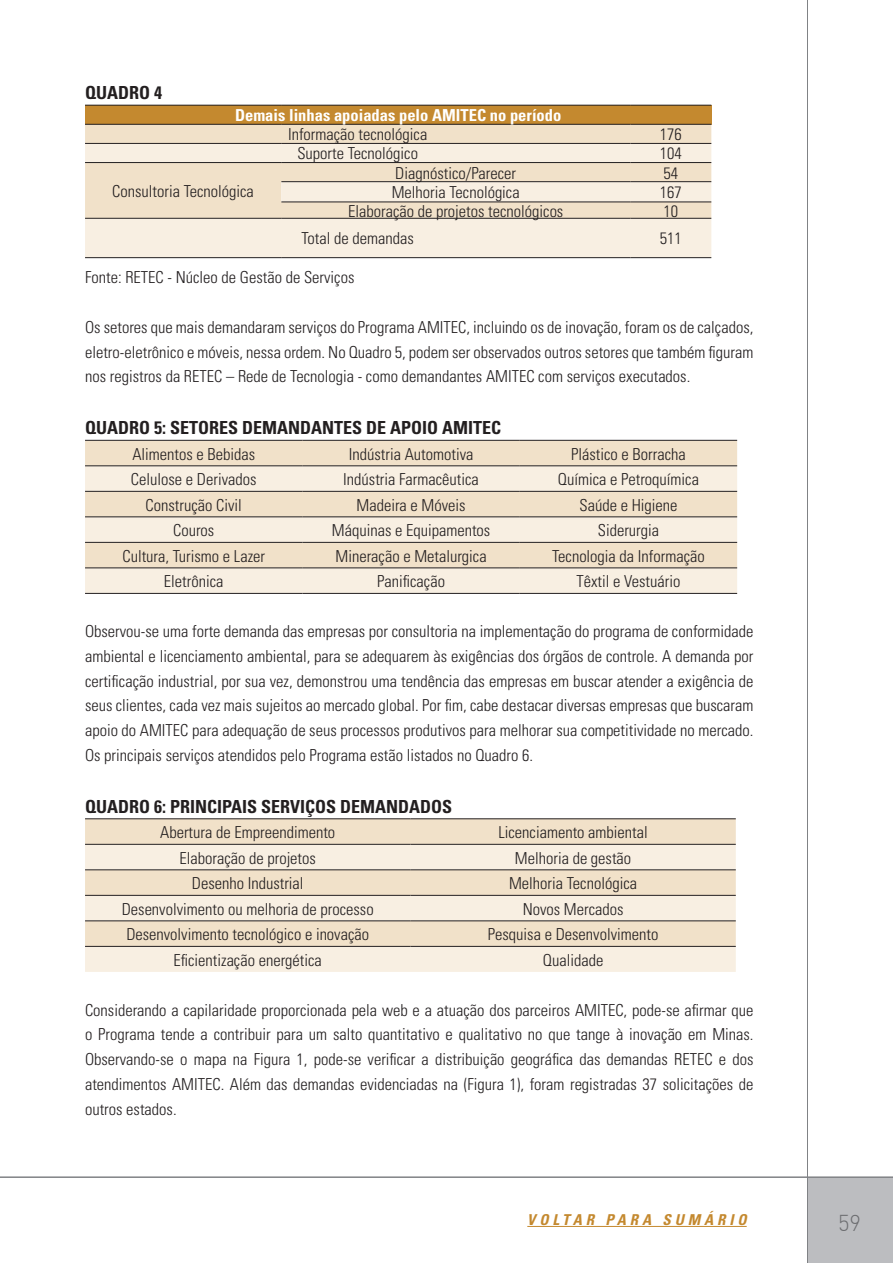
<style>
.page{position:relative;width:893px;height:1263px;background:#fff}
.page>*{position:absolute;margin:0;border:0;box-sizing:border-box;transform-origin:0 0}
.t1{font:22.5px "DIN Light";color:#6c6d70}
.t2{font:700 condensed 18px "Univers";color:#231f20}
.t3{font:300 condensed 16.5px/24.8px "Univers";color:#231f20;text-align:justify}
.t4{font:700 condensed 16.5px "Univers";color:#fff}
.t5{font:italic 700 condensed 15px "Univers";letter-spacing:.26em;color:#c4892f}
</style>
<div class="page">
<div style="left:808px;top:1178px;width:85px;height:85px;background:#bcbdc0"></div>
<hr style="left:807px;top:0;width:1px;height:1263px;background:#808285">
<hr style="left:0;top:1176px;width:893px;height:2px;background:#808285">
<div style="left:85px;top:105px;width:626px;height:19px;background:#c4892f"></div>
<div style="left:85px;top:125px;width:626px;height:18px;background:#f1e1c9"></div>
<svg style="left:85px;top:144px;width:626px;height:113px;fill:#f8efe2"></svg>
<hr style="left:85px;top:105px;width:196px;height:1px;background:#231f20">
<hr style="left:281px;top:105px;width:349px;height:1px;background:#231f20">
<hr style="left:630px;top:105px;width:81px;height:1px;background:#231f20">
<hr style="left:85px;top:124px;width:196px;height:1px;background:#231f20">
<hr style="left:281px;top:124px;width:349px;height:1px;background:#231f20">
<hr style="left:630px;top:124px;width:81px;height:1px;background:#231f20">
<hr style="left:85px;top:143px;width:196px;height:1px;background:#231f20">
<hr style="left:281px;top:143px;width:349px;height:1px;background:#231f20">
<hr style="left:630px;top:143px;width:81px;height:1px;background:#231f20">
<hr style="left:85px;top:162px;width:196px;height:1px;background:#231f20">
<hr style="left:281px;top:162px;width:349px;height:1px;background:#231f20">
<hr style="left:630px;top:162px;width:81px;height:1px;background:#231f20">
<hr style="left:281px;top:181px;width:349px;height:1px;background:#231f20">
<hr style="left:630px;top:181px;width:81px;height:1px;background:#231f20">
<hr style="left:281px;top:202px;width:349px;height:1px;background:#231f20">
<hr style="left:630px;top:202px;width:81px;height:1px;background:#231f20">
<hr style="left:85px;top:218px;width:196px;height:1px;background:#231f20">
<hr style="left:281px;top:218px;width:349px;height:1px;background:#231f20">
<hr style="left:630px;top:218px;width:81px;height:1px;background:#231f20">
<hr style="left:85px;top:257px;width:196px;height:1px;background:#231f20">
<hr style="left:281px;top:257px;width:349px;height:1px;background:#231f20">
<hr style="left:630px;top:257px;width:81px;height:1px;background:#231f20">
<div style="left:85px;top:441px;width:652px;height:25px;background:#f1e1c9"></div>
<svg style="left:85px;top:467px;width:652px;height:126px;fill:#f8efe2"></svg>
<hr style="left:85px;top:440px;width:217px;height:1px;background:#231f20">
<hr style="left:302px;top:440px;width:218px;height:1px;background:#231f20">
<hr style="left:520px;top:440px;width:217px;height:1px;background:#231f20">
<hr style="left:85px;top:466px;width:217px;height:1px;background:#231f20">
<hr style="left:302px;top:466px;width:218px;height:1px;background:#231f20">
<hr style="left:520px;top:466px;width:217px;height:1px;background:#231f20">
<hr style="left:85px;top:491px;width:217px;height:1px;background:#231f20">
<hr style="left:302px;top:491px;width:218px;height:1px;background:#231f20">
<hr style="left:520px;top:491px;width:217px;height:1px;background:#231f20">
<hr style="left:85px;top:517px;width:217px;height:1px;background:#231f20">
<hr style="left:302px;top:517px;width:218px;height:1px;background:#231f20">
<hr style="left:520px;top:517px;width:217px;height:1px;background:#231f20">
<hr style="left:85px;top:542px;width:217px;height:1px;background:#231f20">
<hr style="left:302px;top:542px;width:218px;height:1px;background:#231f20">
<hr style="left:520px;top:542px;width:217px;height:1px;background:#231f20">
<hr style="left:85px;top:568px;width:217px;height:1px;background:#231f20">
<hr style="left:302px;top:568px;width:218px;height:1px;background:#231f20">
<hr style="left:520px;top:568px;width:217px;height:1px;background:#231f20">
<hr style="left:85px;top:593px;width:217px;height:1px;background:#231f20">
<hr style="left:302px;top:593px;width:218px;height:1px;background:#231f20">
<hr style="left:520px;top:593px;width:217px;height:1px;background:#231f20">
<svg style="left:85px;top:819px;width:651px;height:25px;fill:#f1e1c9"></svg>
<svg style="left:85px;top:845px;width:651px;height:127px;fill:#f8efe2"></svg>
<hr style="left:85px;top:818px;width:325px;height:1px;background:#231f20">
<hr style="left:410px;top:818px;width:326px;height:1px;background:#231f20">
<hr style="left:85px;top:844px;width:325px;height:1px;background:#231f20">
<hr style="left:410px;top:844px;width:326px;height:1px;background:#231f20">
<hr style="left:85px;top:869px;width:325px;height:1px;background:#231f20">
<hr style="left:410px;top:869px;width:326px;height:1px;background:#231f20">
<hr style="left:85px;top:895px;width:325px;height:1px;background:#231f20">
<hr style="left:410px;top:895px;width:326px;height:1px;background:#231f20">
<hr style="left:85px;top:920px;width:325px;height:1px;background:#231f20">
<hr style="left:410px;top:920px;width:326px;height:1px;background:#231f20">
<hr style="left:85px;top:946px;width:325px;height:1px;background:#231f20">
<hr style="left:410px;top:946px;width:326px;height:1px;background:#231f20">
<hr style="left:527px;top:1226px;width:220px;height:1px;background:#c4892f">
<p class="t2" style="left:85px;top:82px;width:78px">QUADRO 4</p>
<p class="t4" style="left:235px;top:105px;width:328px">DEMAIS LINHAS APOIADAS PELO AMITEC NO PERÍODO</p>
<p class="t3" style="left:288px;top:122px;width:141px">Informação tecnológica</p>
<p class="t3" style="left:660px;top:122px;width:23px">176</p>
<p class="t3" style="left:297px;top:141px;width:122px">Suporte Tecnológico</p>
<p class="t3" style="left:660px;top:141px;width:23px">104</p>
<p class="t3" style="left:112px;top:178px;width:143px">Consultoria Tecnológica</p>
<p class="t3" style="left:395px;top:160px;width:122px">Diagnóstico/Parecer</p>
<p class="t3" style="left:663px;top:160px;width:16px">54</p>
<p class="t3" style="left:392px;top:180px;width:129px">Melhoria Tecnológica</p>
<p class="t3" style="left:660px;top:180px;width:23px">167</p>
<p class="t3" style="left:348px;top:198px;width:217px">Elaboração de projetos tecnológicos</p>
<p class="t3" style="left:663px;top:198px;width:16px">10</p>
<p class="t3" style="left:301px;top:226px;width:114px">Total de demandas</p>
<p class="t3" style="left:660px;top:226px;width:23px">511</p>
<p class="t3" style="left:85px;top:265px;width:271px">Fonte: RETEC - Núcleo de Gestão de Serviços</p>
<p class="t3" style="left:85px;top:314px;width:670px">Os setores que mais demandaram serviços do Programa AMITEC, incluindo os de inovação, foram os de calçados, eletro-eletrônico e móveis, nessa ordem. No Quadro 5, podem ser observados outros setores que também figuram nos registros da RETEC – Rede de Tecnologia - como demandantes AMITEC com serviços executados.</p>
<p class="t2" style="left:85px;top:417px;width:326px">QUADRO 5: SETORES DEMANDANTES DE APOIO</p>
<p class="t2" style="left:442px;top:417px;width:61px">AMITEC</p>
<p class="t3" style="left:132px;top:441px;width:124px">Alimentos e Bebidas</p>
<p class="t3" style="left:349px;top:441px;width:126px">Indústria Automotiva</p>
<p class="t3" style="left:571px;top:441px;width:116px">Plástico e Borracha</p>
<p class="t3" style="left:131px;top:467px;width:127px">Celulose e Derivados</p>
<p class="t3" style="left:343px;top:467px;width:137px">Indústria Farmacêutica</p>
<p class="t3" style="left:558px;top:467px;width:143px">Química e Petroquímica</p>
<p class="t3" style="left:146px;top:492px;width:98px">Construção Civil</p>
<p class="t3" style="left:357px;top:492px;width:111px">Madeira e Móveis</p>
<p class="t3" style="left:579px;top:492px;width:100px">Saúde e Higiene</p>
<p class="t3" style="left:173px;top:518px;width:43px">Couros</p>
<p class="t3" style="left:332px;top:518px;width:160px">Máquinas e Equipamentos</p>
<p class="t3" style="left:598px;top:518px;width:63px">Siderurgia</p>
<p class="t3" style="left:122px;top:543px;width:144px">Cultura, Turismo e Lazer</p>
<p class="t3" style="left:336px;top:543px;width:153px">Mineração e Metalurgica</p>
<p class="t3" style="left:552px;top:543px;width:154px">Tecnologia da Informação</p>
<p class="t3" style="left:164px;top:569px;width:61px">Eletrônica</p>
<p class="t3" style="left:377px;top:569px;width:69px">Panificação</p>
<p class="t3" style="left:577px;top:569px;width:105px">Têxtil e Vestuário</p>
<p class="t3" style="left:85px;top:619px;width:670px">Observou-se uma forte demanda das empresas por consultoria na implementação do programa de conformidade ambiental e licenciamento ambiental, para se adequarem às exigências dos órgãos de controle. A demanda por certificação industrial, por sua vez, demonstrou uma tendência das empresas em buscar atender a exigência de seus clientes, cada vez mais sujeitos ao mercado global. Por fim, cabe destacar diversas empresas que buscaram apoio do AMITEC para adequação de seus processos produtivos para melhorar sua competitividade no mercado.<br>Os principais serviços atendidos pelo Programa estão listados no Quadro 6.</p>
<p class="t2" style="left:85px;top:795px;width:357px">QUADRO 6: PRI NCIPAIS SERVI ÇOS DEMANDADOS</p>
<p class="t3" style="left:160px;top:819px;width:176px">Abertura de Empreendimento</p>
<p class="t3" style="left:498px;top:819px;width:151px">Licenciamento ambiental</p>
<p class="t3" style="left:179px;top:845px;width:138px">Elaboração de projetos</p>
<p class="t3" style="left:515px;top:845px;width:118px">Melhoria de gestão</p>
<p class="t3" style="left:192px;top:870px;width:113px">Desenho Industrial</p>
<p class="t3" style="left:509px;top:870px;width:129px">Melhoria Tecnológica</p>
<p class="t3" style="left:122px;top:896px;width:253px">Desenvolvimento ou melhoria de processo</p>
<p class="t3" style="left:523px;top:896px;width:102px">Novos Mercados</p>
<p class="t3" style="left:126px;top:922px;width:244px">Desenvolvimento tecnológico e inovação</p>
<p class="t3" style="left:488px;top:922px;width:172px">Pesquisa e Desenvolvimento</p>
<p class="t3" style="left:174px;top:947px;width:150px">Eficientização energética</p>
<p class="t3" style="left:543px;top:947px;width:62px">Qualidade</p>
<p class="t3" style="left:85px;top:997px;width:670px">Considerando a capilaridade proporcionada pela web e a atuação dos parceiros AMITEC, pode-se afirmar que o Programa tende a contribuir para um salto quantitativo e qualitativo no que tange à inovação em Minas.<br>Observando-se o mapa na Figura 1, pode-se verificar a distribuição geográfica das demandas RETEC e dos atendimentos AMITEC. Além das demandas evidenciadas na (Figura 1), foram registradas 37 solicitações de outros estados.</p>
<p class="t5" style="left:527px;top:1210px;width:221px">VOLTAR PARA SUMÁRIO</p>
<h1 class="t1" style="left:838px;top:1209px;width:25px">59</h1>
</div>
